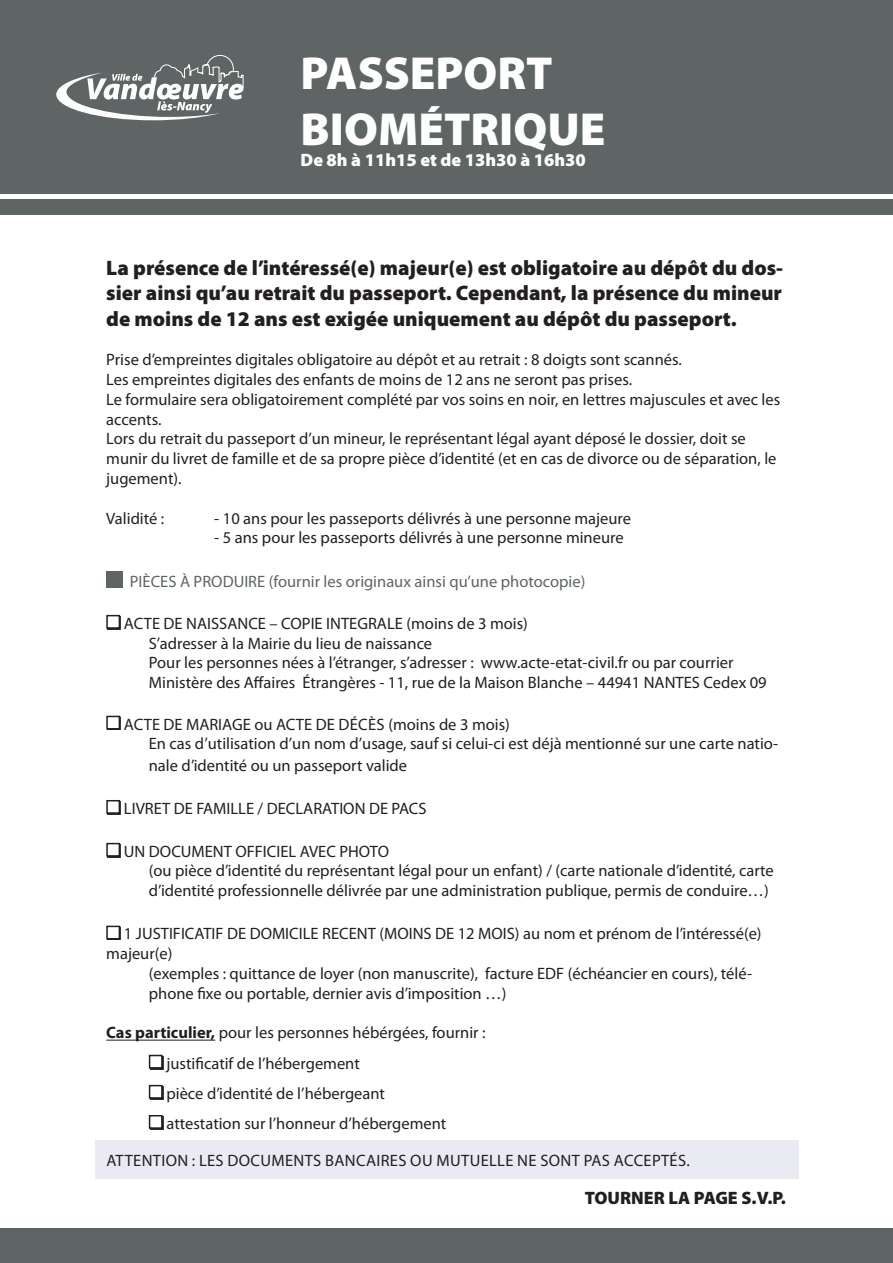
<style>
.page{position:relative;width:893px;height:1263px;background:#fff}
.page>*{position:absolute;margin:0;border:0;box-sizing:border-box;transform-origin:0 0}
.t1{font:900 46.5px/55.8px "Myriad Pro";color:#fff}
.t2{font:900 21px/25.2px "Myriad Pro";color:#231f20;text-align:justify}
.t3{font:900 18px "Myriad Pro";color:#fff}
.t4{font:900 18px "Myriad Pro";color:#231f20}
.t5{font:16.5px/19.8px "Myriad Pro";color:#231f20}
.t6{font:16.5px "Myriad Pro";letter-spacing:.02em;color:#231f20}
.t7{font:16.5px "Myriad Pro";color:#5e6564}
.s1{font-weight:700}
</style>
<div class="page">
<div style="left:95px;top:1140px;width:703px;height:39px;background:#eaebf2"></div>
<div style="left:0;top:0;width:893px;height:193px;background:#5e6564"></div>
<div style="left:0;top:199px;width:893px;height:16px;background:#5e6564"></div>
<div style="left:0;top:1228px;width:893px;height:35px;background:#5e6564"></div>
<svg style="left:56px;top:55px;width:188px;height:65px"></svg>
<hr style="left:106px;top:1040px;width:109px;height:1px;background:#231f20">
<div style="left:106px;top:571px;width:17px;height:16px;background:#5e6564"></div>
<div style="left:107px;top:616px;width:14px;height:14px;background:#3a3737"></div>
<div style="left:107px;top:616px;width:12px;height:12px;background:#fff"></div>
<div style="left:106px;top:615px;width:14px;height:14px;border:2px solid #231f20"></div>
<svg style="left:107px;top:716px;width:14px;height:14px"></svg>
<div style="left:107px;top:716px;width:12px;height:13px;background:#fff"></div>
<div style="left:106px;top:716px;width:14px;height:13px;border:2px solid #231f20"></div>
<div style="left:107px;top:801px;width:14px;height:14px;background:#3a3737"></div>
<div style="left:107px;top:801px;width:12px;height:12px;background:#fff"></div>
<div style="left:106px;top:800px;width:14px;height:14px;border:2px solid #231f20"></div>
<div style="left:107px;top:844px;width:14px;height:13px;background:#3a3737"></div>
<div style="left:107px;top:843px;width:12px;height:13px;background:#fff"></div>
<div style="left:106px;top:843px;width:14px;height:14px;border:2px solid #231f20"></div>
<svg style="left:107px;top:926px;width:14px;height:14px"></svg>
<div style="left:107px;top:926px;width:12px;height:13px;background:#fff"></div>
<div style="left:106px;top:926px;width:14px;height:13px;border:2px solid #231f20"></div>
<svg style="left:150px;top:1056px;width:14px;height:13px"></svg>
<div style="left:150px;top:1055px;width:12px;height:13px;background:#fff"></div>
<div style="left:149px;top:1055px;width:14px;height:13px;border:2px solid #231f20"></div>
<div style="left:150px;top:1086px;width:14px;height:13px;background:#3e3b3b"></div>
<div style="left:150px;top:1085px;width:12px;height:13px;background:#fff"></div>
<div style="left:149px;top:1085px;width:14px;height:14px;border:2px solid #231f20"></div>
<svg style="left:150px;top:1116px;width:14px;height:14px"></svg>
<div style="left:150px;top:1116px;width:12px;height:12px;background:#fff"></div>
<div style="left:149px;top:1115px;width:14px;height:14px;border:2px solid #231f20"></div>
<h1 class="t1" style="left:301px;top:43px;width:306px">PASSEPORT<br>BIOMÉTRIQUE</h1>
<p class="t3" style="left:301px;top:148px;width:287px">De 8h à 11h15 et de 13h30 à 16h30</p>
<p class="t2" style="left:106px;top:255px;width:678px">La présence de l’intéressé(e) majeur(e) est obligatoire au dépôt du dos&shy;sier ainsi qu’au retrait du passeport. Cependant, la présence du mineur de moins de 12 ans est exigée uniquement au dépôt du passeport.</p>
<p class="t5" style="left:106px;top:349px;width:675px">Prise d’empreintes digitales obligatoire au dépôt et au retrait : 8 doigts sont scannés.<br>Les empreintes digitales des enfants de moins de 12 ans ne seront pas prises.<br>Le formulaire sera obligatoirement complété par vos soins en noir, en lettres majuscules et avec les accents.<br>Lors du retrait du passeport d’un mineur, le représentant légal ayant déposé le dossier, doit se munir du livret de famille et de sa propre pièce d’identité (et en cas de divorce ou de séparation, le jugement).</p>
<p class="t5" style="left:106px;top:508px;width:60px">Validité :</p>
<p class="t5" style="left:214px;top:508px;width:418px">- 10 ans pour les passeports délivrés à une personne majeure</p>
<p class="t5" style="left:214px;top:528px;width:411px">- 5 ans pour les passeports délivrés à une personne mineure</p>
<p class="t7" style="left:130px;top:572px;width:457px">PIÈCES À PRODUIRE (fournir les originaux ainsi qu’une photocopie)</p>
<p class="t5" style="left:149px;top:613px;width:619px;text-indent:-25px">ACTE DE NAISSANCE – COPIE INTEGRALE (moins de 3 mois)<br>S’adresser à la Mairie du lieu de naissance<br>Pour les personnes nées à l’étranger, s’adresser : www.acte-etat-civil.fr ou par courrier Ministère des Affaires Étrangères - 11, rue de la Maison Blanche – 44941 NANTES Cedex 09</p>
<p class="t5" style="left:149px;top:714px;width:631px;text-indent:-25px">ACTE DE MARIAGE ou ACTE DE DÉCÈS (moins de 3 mois)<br>En cas d’utilisation d’un nom d’usage, sauf si celui-ci est déjà mentionné sur une carte natio-</p>
<p class="t5" style="left:149px;top:755px;width:260px">nale d’identité ou un passeport valide</p>
<p class="t5" style="left:124px;top:798px;width:304px">LIVRET DE FAMILLE / DECLARATION DE PACS</p>
<p class="t5" style="left:149px;top:841px;width:626px;text-indent:-25px">UN DOCUMENT OFFICIEL AVEC PHOTO<br>(ou pièce d’identité du représentant légal pour un enfant) / (carte nationale d’identité, carte d’identité professionnelle délivrée par une administration publique, permis de conduire…)</p>
<p class="t5" style="left:106px;top:924px;width:657px;text-indent:18px">1 JUSTIFICATIF DE DOMICILE RECENT (MOINS DE 12 MOIS) au nom et prénom de l’intéressé(e) majeur(e)</p>
<p class="t5" style="left:149px;top:963px;width:605px">(exemples : quittance de loyer (non manuscrite), facture EDF (échéancier en cours), télé&shy;phone fixe ou portable, dernier avis d’imposition …)</p>
<p class="t5" style="left:166px;top:1017px;width:321px;line-height:30.2px;text-indent:-60px"><span class="s1">Cas particulier,</span> pour les personnes hébérgées, fournir : justificatif de l’hébergement<br>pièce d’identité de l’hébergeant<br>attestation sur l’honneur d’hébergement</p>
<p class="t6" style="left:106px;top:1150px;width:585px">ATTENTION : LES DOCUMENTS BANCAIRES OU MUTUELLE NE SONT PAS ACCEPTÉS.</p>
<p class="t4" style="left:585px;top:1186px;width:203px">TOURNER LA PAGE S.V.P.</p>
</div>
